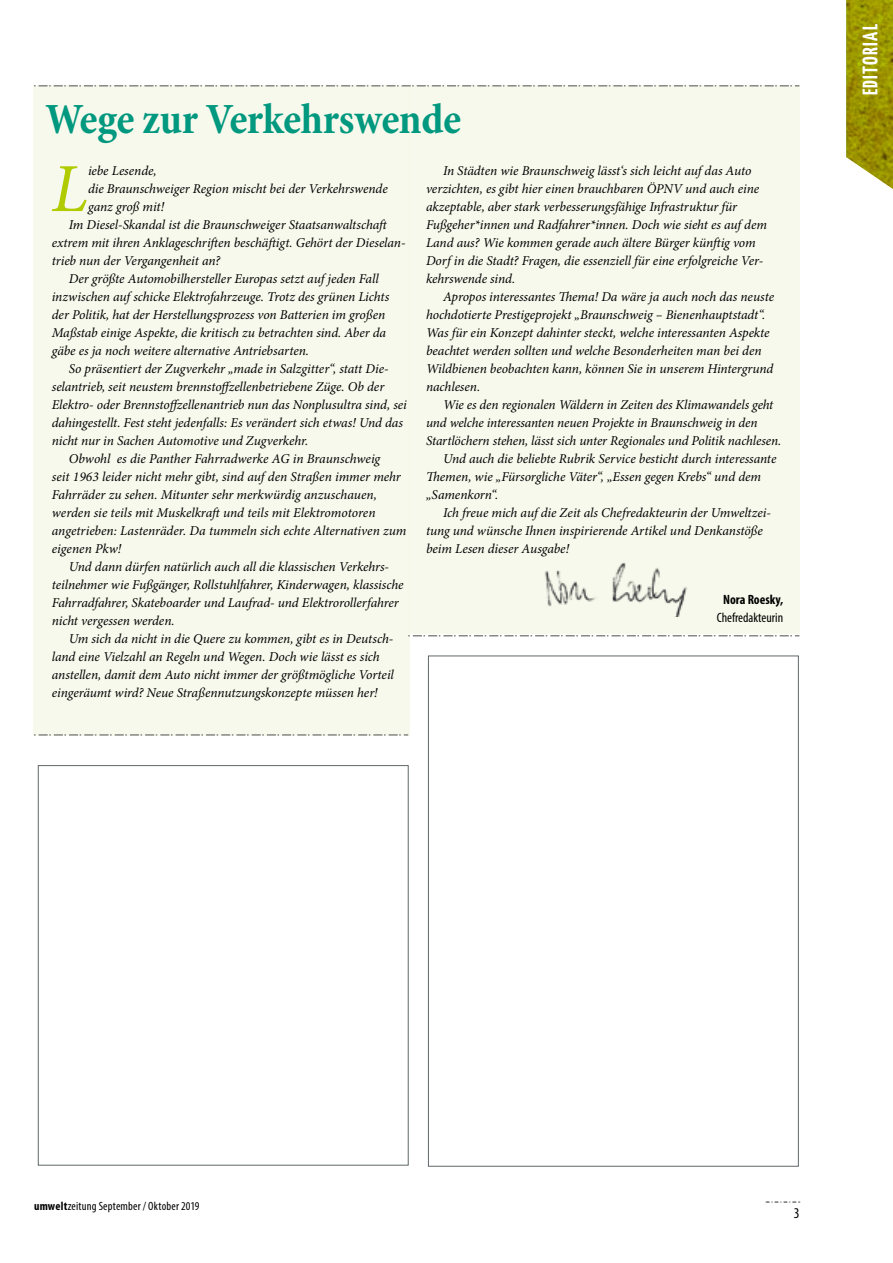
<style>
.page{position:relative;width:893px;height:1263px;background:#fff}
.page>*{position:absolute;margin:0;border:0;box-sizing:border-box;transform-origin:0 0}
.t1{font:italic 69px "Minion Pro";color:#b1cb01}
.t2{font:700 condensed 43.5px "Minion Pro";letter-spacing:-.01em;color:#00987e}
.t3{font:700 21px "Yanone Kaffeesatz";letter-spacing:.06em;color:#fff}
.t4{font:condensed 15px "Myriad Pro";color:#000}
.t5{font:italic 13.5px/18px "Minion Pro";letter-spacing:-.005em;color:#000}
.t6{font:condensed 13.5px "Myriad Pro";color:#000}
.t7{font:700 condensed 13.5px "Myriad Pro";color:#000}
.t8{font:condensed 12px "Myriad Pro";letter-spacing:.015em;color:#000}
.s1{font-weight:700}
</style>
<div class="page">
<svg style="left:766px;top:1201px;width:34px;height:2px"></svg>
<div style="left:33px;top:85px;width:376px;height:651px;background:#f8f9ed"></div>
<div style="left:408px;top:87px;width:391px;height:547px;background:#f8f9ed"></div>
<svg style="left:34px;top:85px;width:765px;height:2px;background:#bcbcb6"></svg>
<svg style="left:34px;top:734px;width:374px;height:2px"></svg>
<svg style="left:408px;top:635px;width:391px;height:1px"></svg>
<div style="left:38px;top:765px;width:370px;height:400px;border:1px solid #606869"></div>
<img style="left:540px;top:559px;width:162px;height:57px">
<img style="left:846px;top:0;width:47px;height:189px">
<h2 class="t2" style="left:45px;top:89px;width:417px">Wege zur Verkehrswende</h2>
<h1 class="t1" style="left:51px;top:142px;width:38px">L</h1>
<p class="t5" style="left:88px;top:162px;width:70px">iebe Lesende,</p>
<p class="t5" style="left:426px;top:162px;width:343px;text-indent:17px">In Städten wie Braunschweig lässt‘s sich leicht auf das Auto verzichten, es gibt hier einen brauchbaren ÖPNV und auch eine akzeptable, aber stark verbesserungsfähige Infrastruktur für Fußgeher*innen und Radfahrer*innen. Doch wie sieht es auf dem Land aus? Wie kommen gerade auch ältere Bürger künftig vom Dorf in die Stadt? Fragen, die essenziell für eine erfolgreiche Ver&shy;kehrswende sind.</p>
<p class="t5" style="left:426px;top:288px;width:350px;text-indent:17px">Apropos interessantes Thema! Da wäre ja auch noch das neuste hochdotierte Prestigeprojekt „Braunschweig – Bienenhauptstadt“.<br>Was für ein Konzept dahinter steckt, welche interessanten Aspekte beachtet werden sollten und welche Besonderheiten man bei den Wildbienen beobachten kann, können Sie in unserem Hintergrund nachlesen.</p>
<p class="t5" style="left:443px;top:396px;width:332px">Wie es den regionalen Wäldern in Zeiten des Klimawandels geht</p>
<p class="t5" style="left:426px;top:414px;width:333px">und welche interessanten neuen Projekte in Braunschweig in den</p>
<p class="t5" style="left:426px;top:432px;width:357px">Startlöchern stehen, lässt sich unter Regionales und Politik nachlesen.</p>
<p class="t5" style="left:443px;top:450px;width:335px">Und auch die beliebte Rubrik Service besticht durch interessante</p>
<p class="t5" style="left:426px;top:468px;width:337px">Themen, wie „Fürsorgliche Väter“, „Essen gegen Krebs“ und dem</p>
<p class="t5" style="left:426px;top:486px;width:74px">„Samenkorn“.</p>
<p class="t5" style="left:443px;top:504px;width:329px">Ich freue mich auf die Zeit als Chefredakteurin der Umweltzei-</p>
<p class="t5" style="left:426px;top:522px;width:338px">tung und wünsche Ihnen inspirierende Artikel und Denkanstöße</p>
<p class="t5" style="left:426px;top:540px;width:145px">beim Lesen dieser Ausgabe!</p>
<p class="t7" style="left:723px;top:591px;width:62px">Nora Roesky,</p>
<p class="t6" style="left:717px;top:609px;width:68px">Chefredakteurin</p>
<p class="t5" style="left:88px;top:180px;width:301px">die Braunschweiger Region mischt bei der Verkehrswende</p>
<p class="t5" style="left:88px;top:198px;width:78px">ganz groß mit!</p>
<p class="t5" style="left:69px;top:216px;width:322px">Im Diesel-Skandal ist die Braunschweiger Staatsanwaltschaft</p>
<p class="t5" style="left:52px;top:234px;width:355px">extrem mit ihren Anklageschriften beschäftigt. Gehört der Dieselan-</p>
<p class="t5" style="left:52px;top:252px;width:170px">trieb nun der Vergangenheit an?</p>
<p class="t5" style="left:69px;top:270px;width:311px">Der größte Automobilhersteller Europas setzt auf jeden Fall</p>
<p class="t5" style="left:52px;top:288px;width:339px">inzwischen auf schicke Elektrofahrzeuge. Trotz des grünen Lichts</p>
<p class="t5" style="left:52px;top:306px;width:335px">der Politik, hat der Herstellungsprozess von Batterien im großen</p>
<p class="t5" style="left:52px;top:324px;width:336px">Maßstab einige Aspekte, die kritisch zu betrachten sind. Aber da</p>
<p class="t5" style="left:52px;top:342px;width:259px">gäbe es ja noch weitere alternative Antriebsarten.</p>
<p class="t5" style="left:69px;top:360px;width:321px">So präsentiert der Zugverkehr „made in Salzgitter“, statt Die-</p>
<p class="t5" style="left:52px;top:378px;width:334px">selantrieb, seit neustem brennstoffzellenbetriebene Züge. Ob der</p>
<p class="t5" style="left:52px;top:396px;width:357px">Elektro- oder Brennstoffzellenantrieb nun das Nonplusultra sind, sei</p>
<p class="t5" style="left:52px;top:414px;width:353px">dahingestellt. Fest steht jedenfalls: Es verändert sich etwas! Und das</p>
<p class="t5" style="left:52px;top:432px;width:258px">nicht nur in Sachen Automotive und Zugverkehr.</p>
<p class="t5" style="left:69px;top:450px;width:313px">Obwohl es die Panther Fahrradwerke AG in Braunschweig</p>
<p class="t5" style="left:52px;top:468px;width:351px">seit 1963 leider nicht mehr gibt, sind auf den Straßen immer mehr</p>
<p class="t5" style="left:52px;top:486px;width:327px">Fahrräder zu sehen. Mitunter sehr merkwürdig anzuschauen,</p>
<p class="t5" style="left:52px;top:504px;width:325px">werden sie teils mit Muskelkraft und teils mit Elektromotoren</p>
<p class="t5" style="left:52px;top:522px;width:356px">angetrieben: Lastenräder. Da tummeln sich echte Alternativen zum</p>
<p class="t5" style="left:52px;top:540px;width:71px">eigenen Pkw!</p>
<p class="t5" style="left:69px;top:558px;width:322px">Und dann dürfen natürlich auch all die klassischen Verkehrs-</p>
<p class="t5" style="left:52px;top:576px;width:353px">teilnehmer wie Fußgänger, Rollstuhlfahrer, Kinderwagen, klassische</p>
<p class="t5" style="left:52px;top:594px;width:349px">Fahrradfahrer, Skateboarder und Laufrad- und Elektrorollerfahrer</p>
<p class="t5" style="left:52px;top:612px;width:124px">nicht vergessen werden.</p>
<p class="t5" style="left:69px;top:630px;width:326px">Um sich da nicht in die Quere zu kommen, gibt es in Deutsch-</p>
<p class="t5" style="left:52px;top:648px;width:330px">land eine Vielzahl an Regeln und Wegen. Doch wie lässt es sich</p>
<p class="t5" style="left:52px;top:666px;width:344px">anstellen, damit dem Auto nicht immer der größtmögliche Vorteil</p>
<p class="t5" style="left:52px;top:684px;width:327px">eingeräumt wird? Neue Straßennutzungskonzepte müssen her!</p>
<h3 class="t3" style="left:857px;top:95px;width:73px;rotate:-90deg">Editorial</h3>
<p class="t8" style="left:34px;top:1199px;width:167px"><span class="s1">umwelt</span>zeitung September / Oktober 2019</p>
<p class="t4" style="left:794px;top:1204px;width:7px">3</p>
</div>
